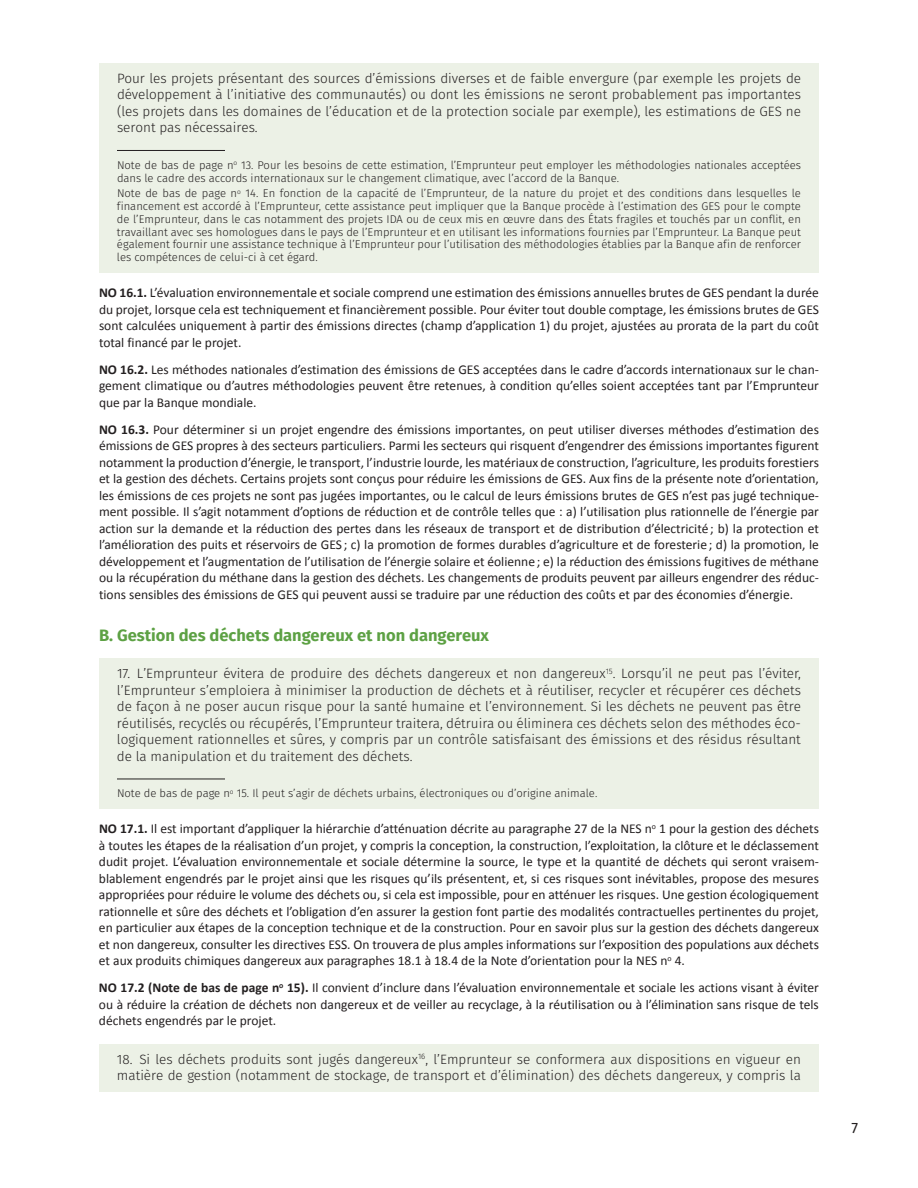
<style>
.page{position:relative;width:918px;height:1188px;background:#fff}
.page>*{position:absolute;margin:0;border:0;box-sizing:border-box;transform-origin:0 0}
.t1{font:700 16.5px "Fira Sans";color:#5da144}
.t2{font:15px "Fira Sans";color:#231f20}
.t3{font:13.5px/16.5px "Calibri";color:#231f20;text-align:justify}
.t4{font:300 13.5px/16.5px "Fira Sans";color:#231f20;text-align:justify}
.t5{font:300 11.25px/12.8px "Fira Sans";color:#231f20}
.s1{font-weight:700}
</style>
<div class="page">
<div style="left:99px;top:63px;width:720px;height:81px;background:#ecf1e6"></div>
<div style="left:99px;top:142px;width:720px;height:51px;background:#ecf1e6"></div>
<hr style="left:117px;top:150px;width:108px;height:1px;background:#231f20">
<div style="left:99px;top:180px;width:720px;height:93px;background:#ecf1e6"></div>
<div style="left:99px;top:658px;width:720px;height:114px;background:#ecf1e6"></div>
<div style="left:99px;top:771px;width:720px;height:38px;background:#ecf1e6"></div>
<hr style="left:117px;top:779px;width:108px;height:1px;background:#231f20">
<div style="left:99px;top:1044px;width:720px;height:48px;background:#ecf1e6"></div>
<p class="t4" style="left:117px;top:71px;width:686px">Pour les projets présentant des sources d’émissions diverses et de faible envergure (par exemple les projets de développement à l’initiative des communautés) ou dont les émissions ne seront probablement pas importantes (les projets dans les domaines de l’éducation et de la protection sociale par exemple), les estimations de GES ne seront pas nécessaires.</p>
<p class="t5" style="left:117px;top:159px;width:686px">Note de bas de page n<sup>o</sup> 13. Pour les besoins de cette estimation, l’Emprunteur peut employer les méthodologies nationales acceptées dans le cadre des accords internationaux sur le changement climatique, avec l’accord de la Banque.</p>
<p class="t5" style="left:117px;top:188px;width:686px;text-align:justify">Note de bas de page n<sup>o</sup> 14. En fonction de la capacité de l’Emprunteur, de la nature du projet et des conditions dans lesquelles le financement est accordé à l’Emprunteur, cette assistance peut impliquer que la Banque procède à l’estimation des GES pour le compte de l’Emprunteur, dans le cas notamment des projets IDA ou de ceux mis en œuvre dans des États fragiles et touchés par un conflit, en travaillant avec ses homologues dans le pays de l’Emprunteur et en utilisant les informations fournies par l’Emprunteur. La Banque peut également fournir une assistance technique à l’Emprunteur pour l’utilisation des méthodologies établies par la Banque afin de renforcer les compétences de celui-ci à cet égard.</p>
<p class="t3" style="left:99px;top:284px;width:722px"><span class="s1">NO 16.1.</span> L’évaluation environnementale et sociale comprend une estimation des émissions annuelles brutes de GES pendant la durée du projet, lorsque cela est techniquement et financièrement possible. Pour éviter tout double comptage, les émissions brutes de GES sont calculées uniquement à partir des émissions directes (champ d’application 1) du projet, ajustées au prorata de la part du coût total financé par le projet.</p>
<p class="t3" style="left:99px;top:360px;width:722px"><span class="s1">NO 16.2.</span> Les méthodes nationales d’estimation des émissions de GES acceptées dans le cadre d’accords internationaux sur le chan&shy;gement climatique ou d’autres méthodologies peuvent être retenues, à condition qu’elles soient acceptées tant par l’Emprunteur que par la Banque mondiale.</p>
<p class="t3" style="left:99px;top:420px;width:722px"><span class="s1">NO 16.3.</span> Pour déterminer si un projet engendre des émissions importantes, on peut utiliser diverses méthodes d’estimation des émissions de GES propres à des secteurs particuliers. Parmi les secteurs qui risquent d’engendrer des émissions importantes figurent notamment la production d’énergie, le transport, l’industrie lourde, les matériaux de construction, l’agriculture, les produits forestiers et la gestion des déchets. Certains projets sont conçus pour réduire les émissions de GES. Aux fins de la présente note d’orientation, les émissions de ces projets ne sont pas jugées importantes, ou le calcul de leurs émissions brutes de GES n’est pas jugé technique&shy;ment possible. Il s’agit notamment d’options de réduction et de contrôle telles que : a) l’utilisation plus rationnelle de l’énergie par action sur la demande et la réduction des pertes dans les réseaux de transport et de distribution d’électricité; b) la protection et l’amélioration des puits et réservoirs de GES ; c) la promotion de formes durables d’agriculture et de foresterie; d) la promotion, le développement et l’augmentation de l’utilisation de l’énergie solaire et éolienne ; e) la réduction des émissions fugitives de méthane ou la récupération du méthane dans la gestion des déchets. Les changements de produits peuvent par ailleurs engendrer des réduc&shy;tions sensibles des émissions de GES qui peuvent aussi se traduire par une réduction des coûts et par des économies d’énergie.</p>
<p class="t1" style="left:99px;top:623px;width:392px">B. Gestion des déchets dangereux et non dangereux</p>
<p class="t4" style="left:117px;top:666px;width:686px">17. L’Emprunteur évitera de produire des déchets dangereux et non dangereux<sup>15</sup>. Lorsqu’il ne peut pas l’éviter, l’Emprunteur s’emploiera à minimiser la production de déchets et à réutiliser, recycler et récupérer ces déchets de façon à ne poser aucun risque pour la santé humaine et l’environnement. Si les déchets ne peuvent pas être réutilisés, recyclés ou récupérés, l’Emprunteur traitera, détruira ou éliminera ces déchets selon des méthodes éco&shy;logiquement rationnelles et sûres, y compris par un contrôle satisfaisant des émissions et des résidus résultant de la manipulation et du traitement des déchets.</p>
<p class="t5" style="left:117px;top:788px;width:482px">Note de bas de page n<sup>o</sup> 15. Il peut s’agir de déchets urbains, électroniques ou d’origine animale.</p>
<p class="t3" style="left:99px;top:820px;width:722px"><span class="s1">NO 17.1.</span> Il est important d’appliquer la hiérarchie d’atténuation décrite au paragraphe 27 de la NES n<sup>o</sup> 1 pour la gestion des déchets à toutes les étapes de la réalisation d’un projet, y compris la conception, la construction, l’exploitation, la clôture et le déclassement dudit projet. L’évaluation environnementale et sociale détermine la source, le type et la quantité de déchets qui seront vraisem&shy;blablement engendrés par le projet ainsi que les risques qu’ils présentent, et, si ces risques sont inévitables, propose des mesures appropriées pour réduire le volume des déchets ou, si cela est impossible, pour en atténuer les risques. Une gestion écologiquement rationnelle et sûre des déchets et l’obligation d’en assurer la gestion font partie des modalités contractuelles pertinentes du projet, en particulier aux étapes de la conception technique et de la construction. Pour en savoir plus sur la gestion des déchets dangereux et non dangereux, consulter les directives ESS. On trouvera de plus amples informations sur l’exposition des populations aux déchets et aux produits chimiques dangereux aux paragraphes 18.1 à 18.4 de la Note d’orientation pour la NES n<sup>o</sup> 4.</p>
<p class="t3" style="left:99px;top:979px;width:722px"><span class="s1">NO 17.2 (Note de bas de page n</span><sup>o</sup> <span class="s1">15).</span> Il convient d’inclure dans l’évaluation environnementale et sociale les actions visant à éviter ou à réduire la création de déchets non dangereux et de veiller au recyclage, à la réutilisation ou à l’élimination sans risque de tels déchets engendrés par le projet.</p>
<p class="t4" style="left:117px;top:1052px;width:686px">18. Si les déchets produits sont jugés dangereux<sup>16</sup>, l’Emprunteur se conformera aux dispositions en vigueur en matière de gestion (notamment de stockage, de transport et d’élimination) des déchets dangereux, y compris la</p>
<p class="t2" style="left:851px;top:1118px;width:8px">7</p>
</div>
